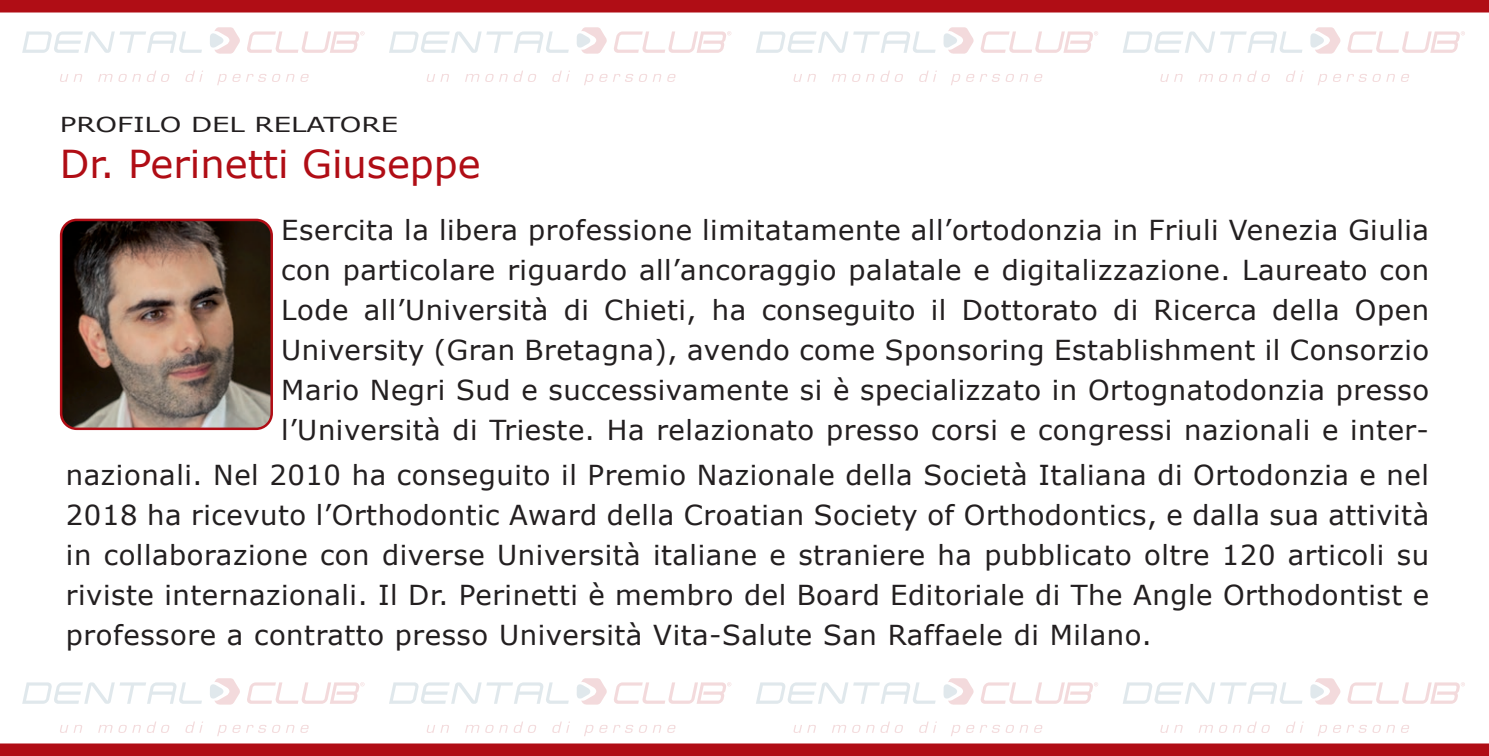
<style>
.page{position:relative;width:1489px;height:756px;background:#fff}
.page>*{position:absolute;margin:0;border:0;box-sizing:border-box;transform-origin:0 0}
.t1{font:38.5px "Verdana";color:#b00d15}
.t2{font:27.5px/40px "Verdana";letter-spacing:.02em;color:#231f20;text-align:justify}
.t3{font:20.5px "Verdana";color:#231f20;scale:1.33 1}
</style>
<div class="page">
<div style="left:0;top:0;width:1488px;height:13px;background:#b00d15"></div>
<svg style="left:60px;top:74px;width:8px;height:8px"></svg>
<svg style="left:74px;top:74px;width:8px;height:8px"></svg>
<svg style="left:98px;top:71px;width:72px;height:11px"></svg>
<svg style="left:185px;top:71px;width:18px;height:11px"></svg>
<svg style="left:217px;top:74px;width:92px;height:11px"></svg>
<svg style="left:22px;top:31px;width:180px;height:22px"></svg>
<svg style="left:210px;top:27px;width:154px;height:27px"></svg>
<svg style="left:577px;top:27px;width:30px;height:27px"></svg>
<svg style="left:427px;top:74px;width:22px;height:8px"></svg>
<svg style="left:465px;top:74px;width:14px;height:8px"></svg>
<svg style="left:485px;top:71px;width:51px;height:11px"></svg>
<svg style="left:552px;top:71px;width:18px;height:11px"></svg>
<svg style="left:584px;top:74px;width:92px;height:11px"></svg>
<svg style="left:389px;top:31px;width:180px;height:22px"></svg>
<svg style="left:614px;top:31px;width:117px;height:22px"></svg>
<svg style="left:943px;top:27px;width:31px;height:27px"></svg>
<svg style="left:793px;top:74px;width:23px;height:8px"></svg>
<svg style="left:832px;top:71px;width:71px;height:11px"></svg>
<svg style="left:919px;top:71px;width:17px;height:11px"></svg>
<svg style="left:951px;top:74px;width:91px;height:11px"></svg>
<svg style="left:756px;top:31px;width:179px;height:22px"></svg>
<svg style="left:980px;top:31px;width:118px;height:22px"></svg>
<svg style="left:1160px;top:74px;width:23px;height:8px"></svg>
<svg style="left:1199px;top:71px;width:71px;height:11px"></svg>
<svg style="left:1286px;top:71px;width:17px;height:11px"></svg>
<svg style="left:1318px;top:74px;width:91px;height:11px"></svg>
<svg style="left:1123px;top:31px;width:179px;height:22px"></svg>
<svg style="left:1310px;top:27px;width:154px;height:27px"></svg>
<div style="left:0;top:743px;width:1488px;height:13px;background:#b00d15"></div>
<svg style="left:60px;top:725px;width:8px;height:8px"></svg>
<svg style="left:74px;top:725px;width:8px;height:8px"></svg>
<svg style="left:98px;top:721px;width:72px;height:12px"></svg>
<svg style="left:185px;top:721px;width:18px;height:12px"></svg>
<svg style="left:217px;top:725px;width:92px;height:11px"></svg>
<svg style="left:22px;top:682px;width:180px;height:22px"></svg>
<svg style="left:210px;top:678px;width:154px;height:27px"></svg>
<svg style="left:577px;top:678px;width:30px;height:27px"></svg>
<svg style="left:427px;top:725px;width:22px;height:8px"></svg>
<svg style="left:465px;top:725px;width:14px;height:8px"></svg>
<svg style="left:485px;top:721px;width:51px;height:12px"></svg>
<svg style="left:552px;top:721px;width:18px;height:12px"></svg>
<svg style="left:584px;top:725px;width:92px;height:11px"></svg>
<svg style="left:389px;top:682px;width:180px;height:22px"></svg>
<svg style="left:614px;top:682px;width:117px;height:22px"></svg>
<svg style="left:943px;top:678px;width:31px;height:27px"></svg>
<svg style="left:793px;top:725px;width:23px;height:8px"></svg>
<svg style="left:832px;top:721px;width:71px;height:12px"></svg>
<svg style="left:919px;top:721px;width:17px;height:12px"></svg>
<svg style="left:951px;top:725px;width:91px;height:11px"></svg>
<svg style="left:756px;top:682px;width:179px;height:22px"></svg>
<svg style="left:980px;top:682px;width:118px;height:22px"></svg>
<svg style="left:1160px;top:725px;width:23px;height:8px"></svg>
<svg style="left:1199px;top:721px;width:71px;height:12px"></svg>
<svg style="left:1286px;top:721px;width:17px;height:12px"></svg>
<svg style="left:1318px;top:725px;width:91px;height:11px"></svg>
<svg style="left:1123px;top:682px;width:179px;height:22px"></svg>
<svg style="left:1310px;top:678px;width:154px;height:27px"></svg>
<img style="left:61px;top:220px;width:209px;height:209px">
<div style="left:60px;top:219px;width:213px;height:211px;border:2px solid #b00d15;border-radius:16px"></div>
<p class="t3" style="left:60px;top:112px;width:256px">PROFILO DEL RELATORE</p>
<h1 class="t1" style="left:60px;top:140px;width:422px">Dr. Perinetti Giuseppe</h1>
<p class="t2" style="left:281px;top:210px;width:1149px">Esercita la libera professione limitatamente all’ortodonzia in Friuli Venezia Giulia con particolare riguardo all’ancoraggio palatale e digitalizzazione. Laureato con Lode all’Università di Chieti, ha conseguito il Dottorato di Ricerca della Open University (Gran Bretagna), avendo come Sponsoring Establishment il Consorzio Mario Negri Sud e successivamente si è specializzato in Ortognatodonzia presso l’Università di Trieste. Ha relazionato presso corsi e congressi nazionali e inter-</p>
<p class="t2" style="left:66px;top:455px;width:1364px">nazionali. Nel 2010 ha conseguito il Premio Nazionale della Società Italiana di Ortodonzia e nel 2018 ha ricevuto l’Orthodontic Award della Croatian Society of Orthodontics, e dalla sua attività in collaborazione con diverse Università italiane e straniere ha pubblicato oltre 120 articoli su riviste internazionali. Il Dr. Perinetti è membro del Board Editoriale di The Angle Orthodontist e professore a contratto presso Università Vita-Salute San Raffaele di Milano.</p>
</div>
